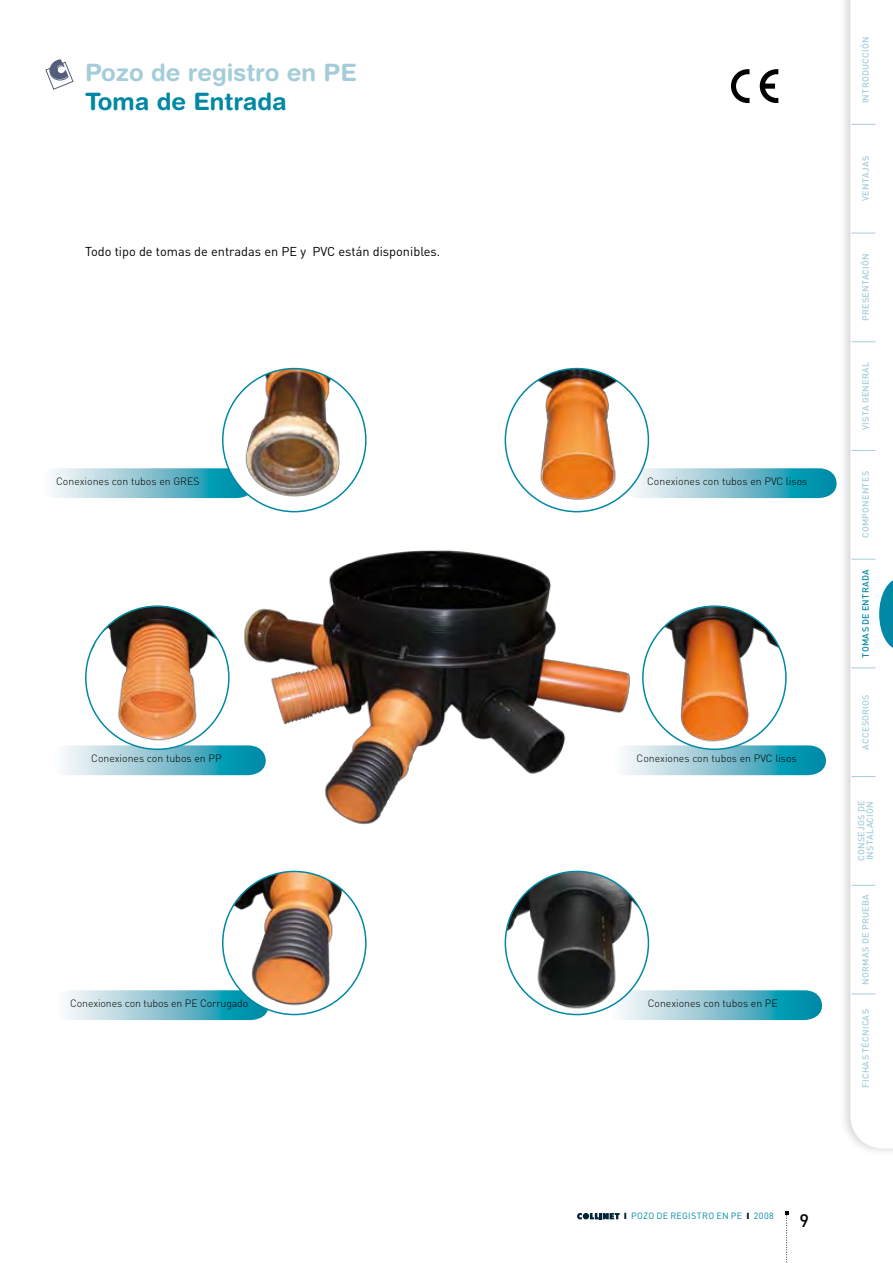
<style>
.page{position:relative;width:893px;height:1263px;background:#fff}
.page>*{position:absolute;margin:0;border:0;box-sizing:border-box;transform-origin:0 0}
.t1{font:700 24px "Helvetica Rounded LT Std";color:#a5cdd9}
.t2{font:700 24px "Helvetica Rounded LT Std";color:#0088a4}
.t3{font:500 18px "DIN";color:#000}
.t4{font:12.75px "DIN";color:#000}
.t5{font:300 10.5px "DIN";color:#000}
.t6{font:500 9px/8.7px "DIN";letter-spacing:.03em;color:#a5cdd9}
.t7{font:9px "DIN";letter-spacing:.035em;color:#0088a4}
.t8{font:500 9px "DIN";letter-spacing:.035em;color:#0088a4}
.s1{color:#02253a}
</style>
<div class="page">
<svg style="left:785px;top:1212px;width:3px;height:51px"></svg>
<div style="left:838px;top:0;width:55px;height:1163px;background:#000;opacity:.15"></div>
<svg style="left:850px;top:0;width:43px;height:1148px"></svg>
<svg style="left:46px;top:59px;width:27px;height:30px"></svg>
<svg style="left:879px;top:143px;width:14px;height:72px"></svg>
<svg style="left:879px;top:34px;width:14px;height:72px"></svg>
<svg style="left:879px;top:361px;width:14px;height:71px"></svg>
<svg style="left:879px;top:687px;width:14px;height:72px"></svg>
<svg style="left:879px;top:796px;width:14px;height:71px"></svg>
<svg style="left:879px;top:905px;width:14px;height:71px"></svg>
<svg style="left:879px;top:1013px;width:14px;height:71px"></svg>
<svg style="left:851px;top:994px;width:24px;height:1px"></svg>
<svg style="left:851px;top:776px;width:24px;height:1px"></svg>
<svg style="left:851px;top:668px;width:24px;height:1px"></svg>
<svg style="left:851px;top:559px;width:24px;height:1px"></svg>
<svg style="left:851px;top:450px;width:24px;height:1px"></svg>
<svg style="left:851px;top:233px;width:24px;height:1px"></svg>
<svg style="left:851px;top:124px;width:24px;height:1px"></svg>
<svg style="left:879px;top:252px;width:14px;height:71px"></svg>
<svg style="left:879px;top:470px;width:14px;height:71px"></svg>
<svg style="left:851px;top:885px;width:24px;height:1px"></svg>
<svg style="left:851px;top:341px;width:24px;height:1px"></svg>
<svg style="left:731px;top:69px;width:18px;height:34px"></svg>
<svg style="left:760px;top:69px;width:18px;height:34px"></svg>
<svg style="left:879px;top:578px;width:14px;height:72px"></svg>
<img style="left:211px;top:550px;width:460px;height:275px">
<svg style="left:577px;top:1213px;width:43px;height:6px"></svg>
<svg style="left:609px;top:745px;width:217px;height:30px;background:#83c4d2"></svg>
<svg style="left:620px;top:468px;width:217px;height:30px;background:#7cc1d0"></svg>
<svg style="left:605px;top:990px;width:217px;height:30px;background:#7ec2d0"></svg>
<svg style="left:53px;top:468px;width:198px;height:30px;background:#82c3d1"></svg>
<svg style="left:64px;top:745px;width:202px;height:30px;background:#7ac0cf"></svg>
<svg style="left:67px;top:990px;width:202px;height:30px;background:#7fc2d1"></svg>
<img style="left:505px;top:369px;width:143px;height:143px;border-radius:72px">
<img style="left:223px;top:369px;width:143px;height:143px;border-radius:72px">
<img style="left:223px;top:871px;width:143px;height:143px;border-radius:72px">
<img style="left:505px;top:871px;width:143px;height:143px;border-radius:72px">
<img style="left:86px;top:606px;width:143px;height:143px;border-radius:72px">
<img style="left:643px;top:606px;width:143px;height:143px;border-radius:72px">
<h1 class="t1" style="left:85px;top:58px;width:273px">Pozo de registro en PE</h1>
<h1 class="t2" style="left:85px;top:87px;width:203px">Toma de Entrada</h1>
<p class="t4" style="left:85px;top:243px;width:357px">Todo tipo de tomas de entradas en PE y PVC están disponibles.</p>
<p class="t5" style="left:56px;top:475px;width:145px">Conexiones con tubos en GRES</p>
<p class="t5" style="left:91px;top:752px;width:132px">Conexiones con tubos en PP</p>
<p class="t5" style="left:70px;top:997px;width:180px">Conexiones con tubos en PE Corrugado</p>
<p class="t5" style="left:647px;top:475px;width:162px">Conexiones con tubos en PVC lisos</p>
<p class="t5" style="left:637px;top:752px;width:162px">Conexiones con tubos en PVC lisos</p>
<p class="t5" style="left:648px;top:997px;width:132px">Conexiones con tubos en PE</p>
<p class="t6" style="left:861px;top:103px;width:69px;rotate:-90deg">Introducción</p>
<p class="t6" style="left:861px;top:201px;width:47px;rotate:-90deg">Ventajas</p>
<p class="t6" style="left:861px;top:321px;width:70px;rotate:-90deg">Presentación</p>
<p class="t6" style="left:861px;top:430px;width:70px;rotate:-90deg">Vista general</p>
<p class="t6" style="left:861px;top:538px;width:69px;rotate:-90deg">componentes</p>
<p class="t8" style="left:860px;top:658px;width:90px;rotate:-90deg">Tomas de entrada</p>
<p class="t6" style="left:861px;top:750px;width:57px;rotate:-90deg">Accesori os</p>
<p class="t6" style="left:857px;top:861px;width:62px;rotate:-90deg">Consejos de i nstalaci ón</p>
<p class="t6" style="left:861px;top:984px;width:92px;rotate:-90deg">Normas de prueba</p>
<p class="t6" style="left:861px;top:1087px;width:80px;rotate:-90deg">Fichas técnicas</p>
<p class="t7" style="left:624px;top:1210px;width:151px"><span class="s1">❙</span> POZO DE REGISTRO EN PE <span class="s1">❙</span> 2008</p>
<h2 class="t3" style="left:799px;top:1209px;width:11px">9</h2>
</div>
